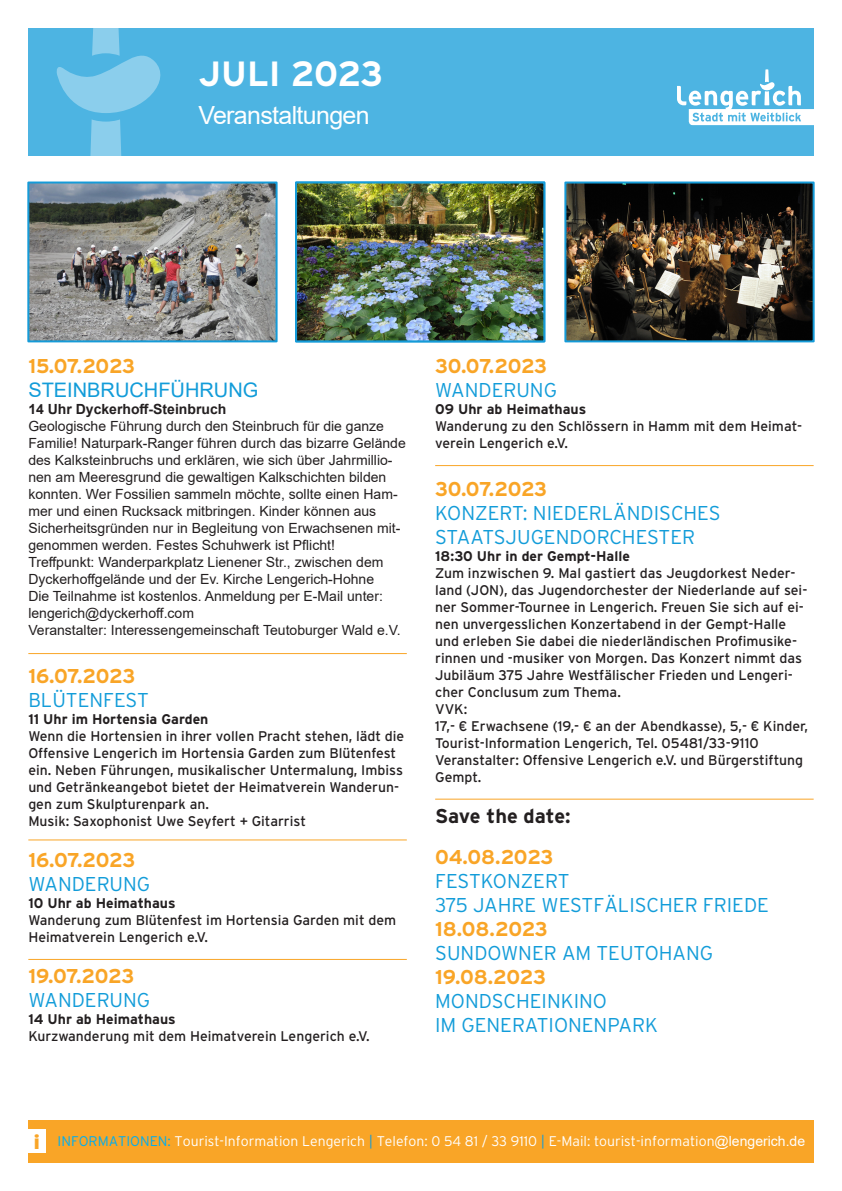
<style>
.page{position:relative;width:842px;height:1191px;background:#fff}
.page>*{position:absolute;margin:0;border:0;box-sizing:border-box;transform-origin:0 0}
.t1{font:700 35px "Interstate";letter-spacing:-.01em;color:#fff}
.t2{font:25px "Arial";letter-spacing:-.025em;color:#fff}
.t3{font:300 20px/24px "Interstate";color:#129cd9}
.t4{font:700 20px "Interstate";letter-spacing:-.02em;color:#f9a527}
.t5{font:20px "Arial";color:#129cd9}
.t6{font:700 20px "Interstate";letter-spacing:-.005em;color:#231f20}
.t7{font:14px/17px "Interstate";color:#231f20}
.t8{font:14px/17px "Arial";color:#231f20}
.t9{font:300 14px "Interstate";color:#fff}
.t10{font:700 14px "Interstate";color:#231f20}
.t11{font:700 14px "Arial";color:#231f20}
.s1{font-weight:900;font-size:20px;color:#f9a527}
.s2{color:#00aeef}
.s3{color:#129cd9}
.s4{font-family:"Arial";font-weight:400}
</style>
<div class="page">
<div style="left:28px;top:1120px;width:786px;height:42px;background:#f9a527"></div>
<div style="left:28px;top:1129px;width:17px;height:24px;background:#fff"></div>
<hr style="left:435px;top:798px;width:379px;height:1px;background:#f9a527">
<hr style="left:28px;top:959px;width:379px;height:1px;background:#f9a527">
<hr style="left:435px;top:465px;width:379px;height:1px;background:#f9a527">
<hr style="left:28px;top:653px;width:379px;height:1px;background:#f9a527">
<div style="left:28px;top:28px;width:786px;height:128px;background:#4db4e2"></div>
<svg style="left:90px;top:119px;width:32px;height:37px"></svg>
<svg style="left:56px;top:28px;width:105px;height:85px"></svg>
<img style="left:30px;top:184px;width:245px;height:155px">
<div style="left:27px;top:181px;width:251px;height:161px;border:2px solid #159bd8"></div>
<img style="left:298px;top:184px;width:244px;height:155px">
<div style="left:295px;top:181px;width:250px;height:161px;border:2px solid #159bd8"></div>
<hr style="left:28px;top:839px;width:379px;height:1px;background:#f9a527">
<svg style="left:677px;top:69px;width:137px;height:56px"></svg>
<img style="left:567px;top:184px;width:245px;height:155px">
<div style="left:564px;top:181px;width:251px;height:161px;border:2px solid #159bd8"></div>
<h1 class="t1" style="left:198px;top:58px;width:186px">JULI 2023</h1>
<h2 class="t2" style="left:198px;top:105px;width:173px">Veranstaltungen</h2>
<h3 class="t4" style="left:28px;top:357px;width:108px">15.07.2023</h3>
<h3 class="t5" style="left:28px;top:382px;width:232px">STEINBRUCHFÜHRUNG</h3>
<p class="t11" style="left:28px;top:404px;width:200px">14 Uhr Dyckerhoff-Steinbruch</p>
<p class="t8" style="left:28px;top:419px;width:379px">Geologische Führung durch den Steinbruch für die ganze Familie! Naturpark-Ranger führen durch das bizarre Gelände des Kalksteinbruchs und erklären, wie sich über Jahrmillio&shy;nen am Meeresgrund die gewaltigen Kalkschichten bilden konnten. Wer Fossilien sammeln möchte, sollte einen Ham&shy;mer und einen Rucksack mitbringen. Kinder können aus Sicherheitsgründen nur in Begleitung von Erwachsenen mit&shy;genommen werden. Festes Schuhwerk ist Pflicht!<br>Treffpunkt: Wanderparkplatz Lienener Str., zwischen dem Dyckerhoffgelände und der Ev. Kirche Lengerich-Hohne<br>Die Teilnahme ist kostenlos. Anmeldung per E-Mail unter: lengerich@dyckerhoff.com<br>Veranstalter: Interessengemeinschaft Teutoburger Wald e.V.</p>
<h3 class="t4" style="left:28px;top:667px;width:109px">16.07.2023</h3>
<h3 class="t3" style="left:28px;top:689px;width:122px">BLÜTENFEST</h3>
<p class="t10" style="left:28px;top:713px;width:182px">11 Uhr im Hortensia Garden</p>
<p class="t7" style="left:28px;top:728px;width:377px">Wenn die Hortensien in ihrer vollen Pracht stehen, lädt die Offensive Lengerich im Hortensia Garden zum Blütenfest ein. Neben Führungen, musikalischer Untermalung, Imbiss und Getränkeangebot bietet der Heimatverein Wanderun&shy;gen zum Skulpturenpark an.<br>Musik: Saxophonist Uwe Seyfert + Gitarrist</p>
<h3 class="t4" style="left:28px;top:851px;width:109px">16.07.2023</h3>
<h3 class="t3" style="left:28px;top:873px;width:123px">WANDERUNG</h3>
<p class="t10" style="left:28px;top:897px;width:149px">10 Uhr ab Heimathaus</p>
<p class="t7" style="left:28px;top:912px;width:369px">Wanderung zum Blütenfest im Hortensia Garden mit dem<br>Heimatverein Lengerich e.V.</p>
<h3 class="t4" style="left:28px;top:967px;width:107px">19.07.2023</h3>
<h3 class="t3" style="left:28px;top:989px;width:123px">WANDERUNG</h3>
<p class="t10" style="left:28px;top:1013px;width:149px">14 Uhr ab Heimathaus</p>
<p class="t7" style="left:28px;top:1028px;width:343px">Kurzwanderung mit dem Heimatverein Lengerich e.V.</p>
<h3 class="t4" style="left:435px;top:357px;width:113px">30.07.2023</h3>
<h3 class="t3" style="left:435px;top:379px;width:123px">WANDERUNG</h3>
<p class="t10" style="left:435px;top:403px;width:153px">09 Uhr ab Heimathaus</p>
<p class="t7" style="left:435px;top:418px;width:368px">Wanderung zu den Schlössern in Hamm mit dem Heimat&shy;verein Lengerich e.V.</p>
<h3 class="t4" style="left:435px;top:480px;width:113px">30.07.2023</h3>
<h3 class="t3" style="left:435px;top:502px;width:287px">KONZERT: NIEDERLÄNDISCHES<br>STAATSJUGENDORCHESTER</h3>
<p class="t10" style="left:435px;top:550px;width:196px">18:30 Uhr in der Gempt-Halle</p>
<p class="t7" style="left:435px;top:565px;width:374px">Zum inzwischen 9. Mal gastiert das Jeugdorkest Neder&shy;land (JON), das Jugendorchester der Niederlande auf sei&shy;ner Sommer-Tournee in Lengerich. Freuen Sie sich auf ei&shy;nen unvergesslichen Konzertabend in der Gempt-Halle und erleben Sie dabei die niederländischen Profimusike&shy;rinnen und -musiker von Morgen. Das Konzert nimmt das Jubiläum 375 Jahre Westfälischer Frieden und Lengeri&shy;cher Conclusum zum Thema.<br>VVK:<br>17,- € Erwachsene (19,- € an der Abendkasse), 5,- € Kinder, Tourist-Information Lengerich, Tel. 05481/33-9110<br>Veranstalter: Offensive Lengerich e.V. und Bürgerstiftung Gempt.</p>
<h3 class="t6" style="left:435px;top:807px;width:137px">Save the date:</h3>
<h3 class="t4" style="left:435px;top:848px;width:120px">04.08.2023</h3>
<h3 class="t3" style="left:435px;top:870px;width:335px">FESTKONZERT<br>375 JAHRE WESTFÄLISCHER FRIEDE</h3>
<h3 class="t4" style="left:435px;top:920px;width:114px">18.08.2023</h3>
<h3 class="t3" style="left:435px;top:942px;width:279px">SUNDOWNER AM TEUTOHANG</h3>
<h3 class="t4" style="left:435px;top:968px;width:112px">19.08.2023</h3>
<h3 class="t3" style="left:435px;top:990px;width:224px">MONDSCHEINKINO<br>IM GENERATIONENPARK</h3>
<p class="t9" style="left:34px;top:1135px;width:773px"><span class="s1">i</span> <span class="s2">INFORMATIONEN:</span> Tourist-Information Lengerich <span class="s3">|</span> Telefon: 0 54 81 / 33 9110 <span class="s3">|</span> E-Mail: tourist-information<span class="s4">@lengerich.de</span></p>
</div>
